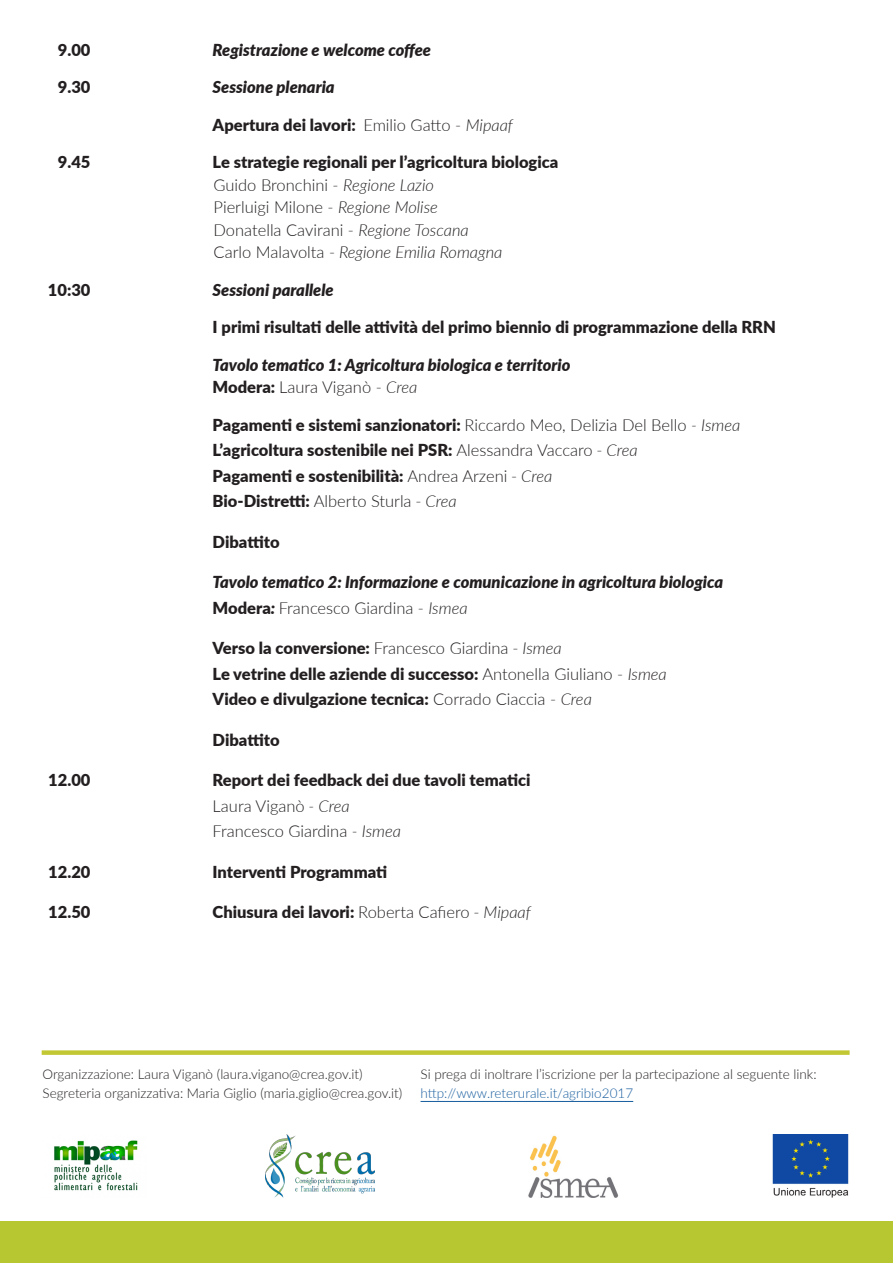
<style>
.page{position:relative;width:893px;height:1263px;background:#fff}
.page>*{position:absolute;margin:0;border:0;box-sizing:border-box;transform-origin:0 0}
.Orari{font:900 16.5px "Lato";color:#231f20}
.Orari-2{font:italic 900 16.5px "Lato";color:#231f20}
.testo__40{font:900 16.5px "Lato";color:#231f20}
.Orari-3{font:300 16.5px "Lato";color:#231f20}
.Black_Italic{font:900 16.5px "Lato";color:#231f20}
.Black_Italic-2{font:300 16.5px "Lato";color:#231f20}
.Black_Italic-3{font:italic 300 16.5px "Lato";color:#231f20}
.Black_Italic-4{font:italic 900 16.5px "Lato";color:#231f20}
.Normale{font:300 13.5px "Lato";color:#231f20}
.Normale-2{font:300 13.5px "Lato";color:#175d9e}
.s1{font-weight:300}
.s2{font-weight:300;font-style:italic}
.s3{font-style:italic}
.s4{font-style:normal}
.s5{font-weight:900}
.s6{font-weight:900;font-style:italic}
</style>
<div class="page">
<div style="left:42px;top:1050px;width:808px;height:5px;background:#c2c834"></div>
<hr style="left:421px;top:1101px;width:212px;height:1px;background:#175d9e">
<div style="left:0;top:1221px;width:893px;height:42px;background:#b7c732"></div>
<img style="left:54px;top:1140px;width:84px;height:51px">
<img style="left:266px;top:1134px;width:108px;height:63px">
<img style="left:772px;top:1134px;width:77px;height:63px">
<img style="left:528px;top:1135px;width:90px;height:62px">
<p class="Orari" style="left:58px;top:37px;width:34px">9.00</p>
<p class="Orari-2" style="left:213px;top:37px;width:220px">Registrazione e welcome coffee</p>
<p class="Black_Italic" style="left:58px;top:75px;width:34px">9.30</p>
<p class="Black_Italic-4" style="left:213px;top:75px;width:124px">Sessione plenaria</p>
<p class="Black_Italic" style="left:213px;top:112px;width:302px">Apertura dei lavori: <span class="s1">Emilio Gatto -</span> <span class="s2">Mipaaf</span></p>
<p class="Black_Italic" style="left:58px;top:150px;width:34px">9.45</p>
<p class="Black_Italic" style="left:213px;top:150px;width:347px">Le strategie regionali per l’agricoltura biologica</p>
<p class="Black_Italic-2" style="left:214px;top:173px;width:222px">Guido Bronchini - <span class="s3">Regione Lazio</span></p>
<p class="Black_Italic-2" style="left:214px;top:196px;width:226px">Pierluigi Milone - <span class="s3">Regione Molise</span></p>
<p class="Black_Italic-2" style="left:214px;top:218px;width:257px">Donatella Cavirani - <span class="s3">Regione Toscana</span></p>
<p class="Black_Italic-3" style="left:214px;top:241px;width:290px"><span class="s4">Carlo Malavolta -</span> Regione Emilia Romagna</p>
<p class="Orari" style="left:48px;top:277px;width:44px">10:30</p>
<p class="Orari-2" style="left:213px;top:277px;width:123px">Sessioni parallele</p>
<p class="Orari" style="left:213px;top:315px;width:565px">I primi risultati delle attività del primo biennio di programmazione della RRN</p>
<p class="Orari-2" style="left:213px;top:352px;width:359px">Tavolo tematico 1: Agricoltura biologica e territorio</p>
<p class="Orari-3" style="left:213px;top:376px;width:206px"><span class="s5">Modera:</span> Laura Viganò - <span class="s3">Crea</span></p>
<p class="Orari" style="left:213px;top:412px;width:529px">Pagamenti e sistemi sanzionatori: <span class="s1">Riccardo Meo, Delizia Del Bello</span> <span class="s2">- Ismea</span></p>
<p class="Orari" style="left:213px;top:438px;width:427px">L’agricoltura sostenibile nei PSR: <span class="s1">Alessandra Vaccaro -</span> <span class="s2">Crea</span></p>
<p class="Orari" style="left:213px;top:463px;width:341px">Pagamenti e sostenibilità: <span class="s1">Andrea Arzeni -</span> <span class="s2">Crea</span></p>
<p class="Orari" style="left:213px;top:489px;width:246px">Bio-Distretti: <span class="s1">Alberto Sturla -</span> <span class="s2">Crea</span></p>
<p class="Orari" style="left:213px;top:529px;width:68px">Dibattito</p>
<p class="Orari-2" style="left:213px;top:570px;width:512px">Tavolo tematico 2: Informazione e comunicazione in agricoltura biologica</p>
<p class="Orari-3" style="left:213px;top:596px;width:256px"><span class="s5">Modera</span><span class="s6">:</span> Francesco Giardina - <span class="s3">Ismea</span></p>
<p class="Orari" style="left:213px;top:636px;width:351px">Verso la conversione: <span class="s1">Francesco Giardina -</span> <span class="s2">Ismea</span></p>
<p class="testo__40" style="left:213px;top:661px;width:456px">Le vetrine delle aziende di successo: <span class="s1">Antonella Giuliano -</span> <span class="s2">Ismea</span></p>
<p class="testo__40" style="left:213px;top:687px;width:381px">Video e divulgazione tecnica: <span class="s1">Corrado Ciaccia -</span> <span class="s2">Crea</span></p>
<p class="testo__40" style="left:213px;top:727px;width:69px">Dibattito</p>
<p class="Orari" style="left:48px;top:768px;width:44px">12.00</p>
<p class="Orari" style="left:213px;top:768px;width:320px">Report dei feedback dei due tavoli tematici</p>
<p class="Orari-3" style="left:213px;top:794px;width:139px">Laura Viganò <span class="s3">- Crea</span></p>
<p class="Orari-3" style="left:213px;top:820px;width:190px">Francesco Giardina <span class="s3">- Ismea</span></p>
<p class="Orari" style="left:48px;top:859px;width:44px">12.20</p>
<p class="Orari" style="left:213px;top:859px;width:176px">Interventi Programmati</p>
<p class="Orari" style="left:48px;top:900px;width:44px">12.50</p>
<p class="Orari" style="left:213px;top:900px;width:320px">Chiusura dei lavori: <span class="s1">Roberta Cafiero -</span> <span class="s2">Mipaaf</span></p>
<p class="Normale" style="left:43px;top:1064px;width:322px">Organizzazione: Laura Viganò (laura.vigano@crea.gov.it)</p>
<p class="Normale" style="left:421px;top:1064px;width:398px">Si prega di inoltrare l’iscrizione per la partecipazione al seguente link:</p>
<p class="Normale" style="left:43px;top:1084px;width:361px">Segreteria organizzativa: Maria Giglio (maria.giglio@crea.gov.it)</p>
<p class="Normale-2" style="left:421px;top:1084px;width:214px">http://www.reterurale.it/agribio2017</p>
</div>
